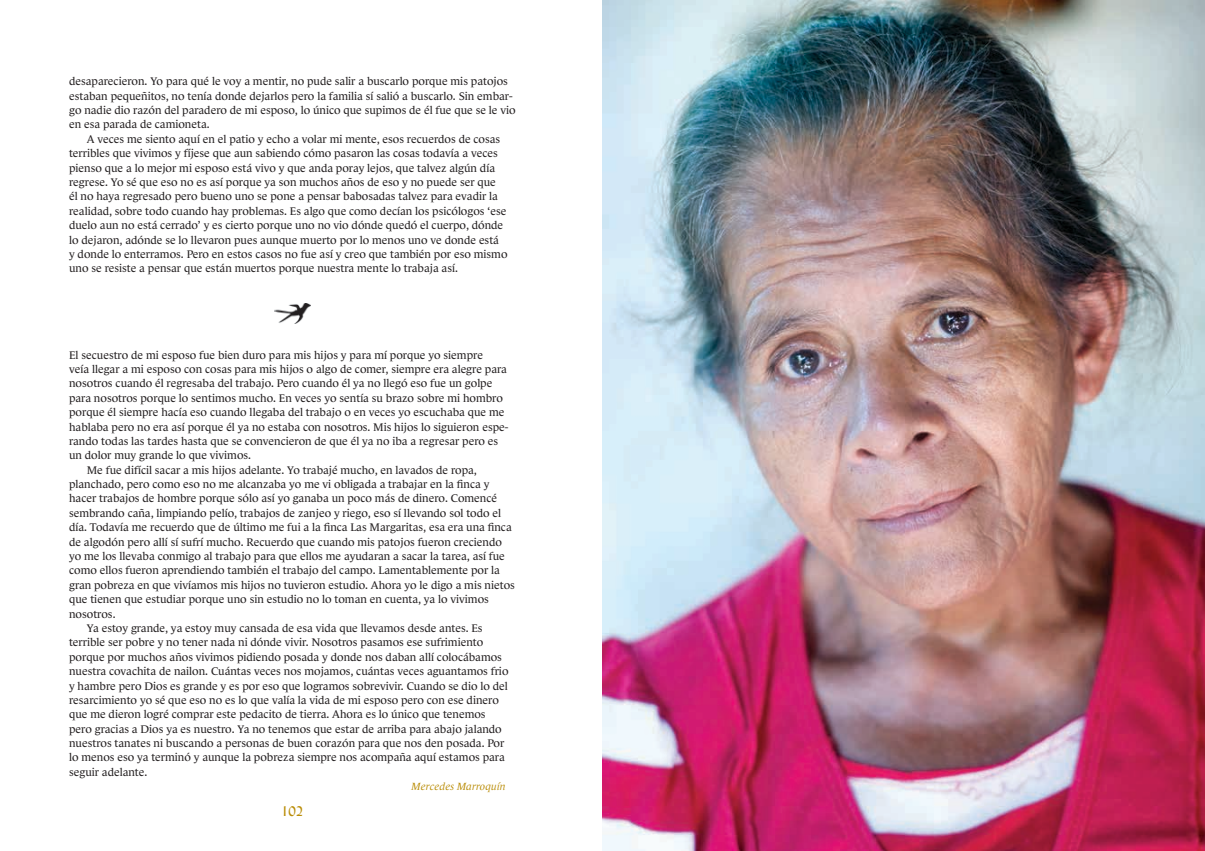
<style>
.page{position:relative;width:1205px;height:851px;background:#fff}
.page>*{position:absolute;margin:0;border:0;box-sizing:border-box;transform-origin:0 0}
.t1{font:13.75px "Lydian BT";color:#ba8d08}
.t2{font:10.62px/14.4px "Le Monde";color:#231f20}
.t3{font:italic 10px "Le Monde";color:#ba8d08}
</style>
<div class="page">
<img style="left:602px;top:0;width:603px;height:850px">
<img style="left:275px;top:303px;width:35px;height:20px">
<p class="t2" style="left:69px;top:74px;width:448px">desaparecieron. Yo para qué le voy a mentir, no pude salir a buscarlo porque mis patojos estaban pequeñitos, no tenía donde dejarlos pero la familia sí salió a buscarlo. Sin embar&shy;go nadie dio razón del paradero de mi esposo, lo único que supimos de él fue que se le vio en esa parada de camioneta.</p>
<p class="t2" style="left:69px;top:132px;width:440px;text-indent:18px">A veces me siento aquí en el patio y echo a volar mi mente, esos recuerdos de cosas terribles que vivimos y fíjese que aun sabiendo cómo pasaron las cosas todavía a veces pienso que a lo mejor mi esposo está vivo y que anda poray lejos, que talvez algún día regrese. Yo sé que eso no es así porque ya son muchos años de eso y no puede ser que<br>él no haya regresado pero bueno uno se pone a pensar babosadas talvez para evadir la realidad, sobre todo cuando hay problemas. Es algo que como decían los psicólogos ‘ese duelo aun no está cerrado’ y es cierto porque uno no vio dónde quedó el cuerpo, dónde lo dejaron, adónde se lo llevaron pues aunque muerto por lo menos uno ve donde está<br>y donde lo enterramos. Pero en estos casos no fue así y creo que también por eso mismo uno se resiste a pensar que están muertos porque nuestra mente lo trabaja así.</p>
<p class="t2" style="left:69px;top:347px;width:415px">El secuestro de mi esposo fue bien duro para mis hijos y para mí porque yo siempre</p>
<p class="t2" style="left:69px;top:362px;width:439px">veía llegar a mi esposo con cosas para mis hijos o algo de comer, siempre era alegre para</p>
<p class="t2" style="left:69px;top:376px;width:425px">nosotros cuando él regresaba del trabajo. Pero cuando él ya no llegó eso fue un golpe</p>
<p class="t2" style="left:69px;top:390px;width:435px">para nosotros porque lo sentimos mucho. En veces yo sentía su brazo sobre mi hombro</p>
<p class="t2" style="left:69px;top:405px;width:437px">porque él siempre hacía eso cuando llegaba del trabajo o en veces yo escuchaba que me</p>
<p class="t2" style="left:69px;top:419px;width:441px">hablaba pero no era así porque él ya no estaba con nosotros. Mis hijos lo siguieron espe-</p>
<p class="t2" style="left:69px;top:434px;width:431px">rando todas las tardes hasta que se convencieron de que él ya no iba a regresar pero es</p>
<p class="t2" style="left:69px;top:448px;width:183px">un dolor muy grande lo que vivimos.</p>
<p class="t2" style="left:87px;top:462px;width:391px">Me fue difícil sacar a mis hijos adelante. Yo trabajé mucho, en lavados de ropa,</p>
<p class="t2" style="left:69px;top:477px;width:422px">planchado, pero como eso no me alcanzaba yo me vi obligada a trabajar en la finca y</p>
<p class="t2" style="left:69px;top:491px;width:430px">hacer trabajos de hombre porque sólo así yo ganaba un poco más de dinero. Comencé</p>
<p class="t2" style="left:69px;top:505px;width:434px">sembrando caña, limpiando pelío, trabajos de zanjeo y riego, eso sí llevando sol todo el</p>
<p class="t2" style="left:69px;top:520px;width:444px">día. Todavía me recuerdo que de último me fui a la finca Las Margaritas, esa era una finca</p>
<p class="t2" style="left:69px;top:534px;width:434px">de algodón pero allí sí sufrí mucho. Recuerdo que cuando mis patojos fueron creciendo</p>
<p class="t2" style="left:69px;top:549px;width:437px">yo me los llevaba conmigo al trabajo para que ellos me ayudaran a sacar la tarea, así fue</p>
<p class="t2" style="left:69px;top:563px;width:432px">como ellos fueron aprendiendo también el trabajo del campo. Lamentablemente por la</p>
<p class="t2" style="left:69px;top:577px;width:447px">gran pobreza en que vivíamos mis hijos no tuvieron estudio. Ahora yo le digo a mis nietos</p>
<p class="t2" style="left:69px;top:592px;width:421px">que tienen que estudiar porque uno sin estudio no lo toman en cuenta, ya lo vivimos</p>
<p class="t2" style="left:69px;top:606px;width:48px">nosotros.</p>
<p class="t2" style="left:87px;top:620px;width:397px">Ya estoy grande, ya estoy muy cansada de esa vida que llevamos desde antes. Es</p>
<p class="t2" style="left:69px;top:635px;width:416px">terrible ser pobre y no tener nada ni dónde vivir. Nosotros pasamos ese sufrimiento</p>
<p class="t2" style="left:69px;top:649px;width:434px">porque por muchos años vivimos pidiendo posada y donde nos daban allí colocábamos</p>
<p class="t2" style="left:69px;top:664px;width:441px">nuestra covachita de nailon. Cuántas veces nos mojamos, cuántas veces aguantamos frio</p>
<p class="t2" style="left:69px;top:678px;width:440px">y hambre pero Dios es grande y es por eso que logramos sobrevivir. Cuando se dio lo del</p>
<p class="t2" style="left:69px;top:692px;width:431px">resarcimiento yo sé que eso no es lo que valía la vida de mi esposo pero con ese dinero</p>
<p class="t2" style="left:69px;top:707px;width:418px">que me dieron logré comprar este pedacito de tierra. Ahora es lo único que tenemos</p>
<p class="t2" style="left:69px;top:721px;width:434px">pero gracias a Dios ya es nuestro. Ya no tenemos que estar de arriba para abajo jalando</p>
<p class="t2" style="left:69px;top:735px;width:437px">nuestros tanates ni buscando a personas de buen corazón para que nos den posada. Por</p>
<p class="t2" style="left:69px;top:750px;width:437px">lo menos eso ya terminó y aunque la pobreza siempre nos acompaña aquí estamos para</p>
<p class="t2" style="left:69px;top:764px;width:80px">seguir adelante.</p>
<p class="t3" style="left:411px;top:780px;width:96px">Mercedes Marroquín</p>
<p class="t1" style="left:281px;top:802px;width:24px">102</p>
</div>
